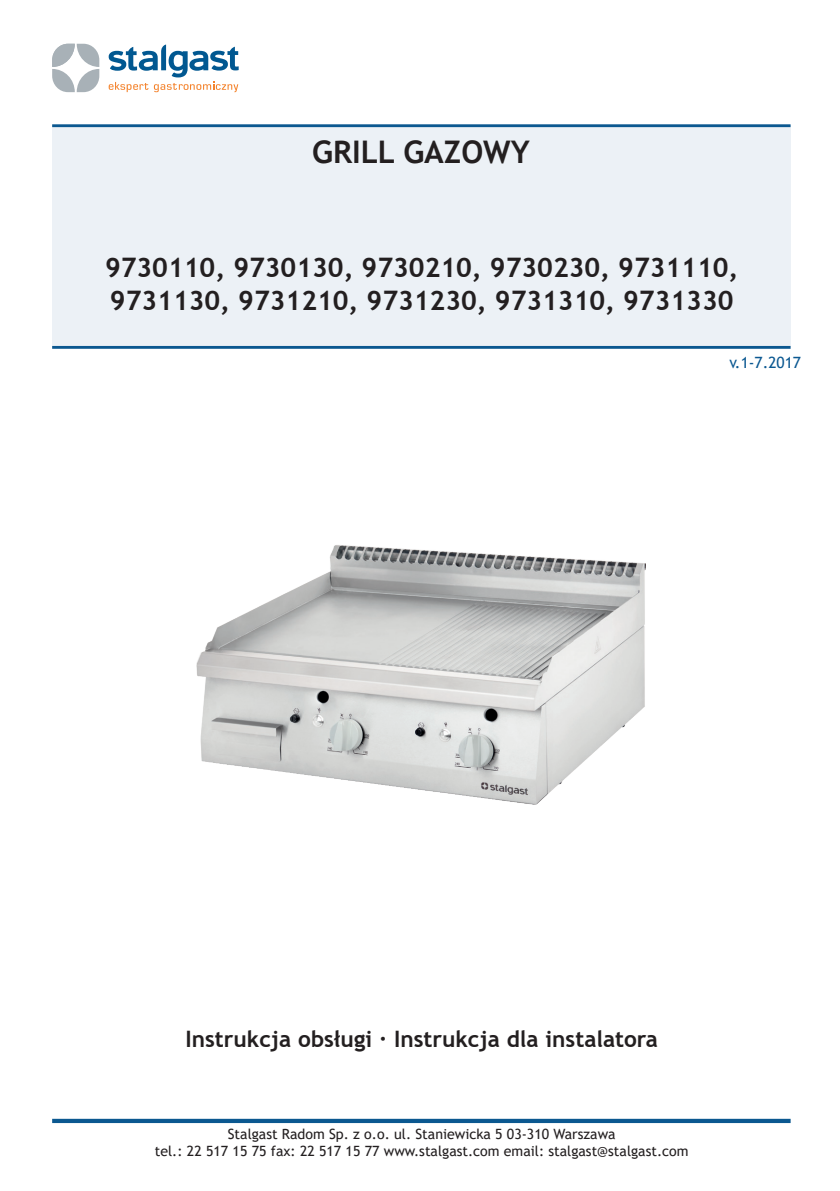
<style>
.page{position:relative;width:840px;height:1191px;background:#fff}
.page>*{position:absolute;margin:0;border:0;box-sizing:border-box;transform-origin:0 0}
.t1{font:700 31.2px "Trebuchet MS";color:#231f20}
.t2{font:700 26.8px/32.2px "Trebuchet MS";color:#231f20}
.t3{font:700 22.6px "Trebuchet MS";color:#231f20}
.t4{font:15.6px "Trebuchet MS";color:#0b5891}
.t5{font:14.2px/17px "Trebuchet MS";color:#231f20;text-align:center}
</style>
<div class="page">
<div style="left:52px;top:125px;width:738px;height:224px;background:#ecf1f6"></div>
<svg style="left:109px;top:45px;width:129px;height:47px"></svg>
<svg style="left:52px;top:44px;width:47px;height:48px"></svg>
<div style="left:52px;top:1118px;width:738px;height:5px;background:#0b5890"></div>
<hr style="left:52px;top:124px;width:738px;height:3px;background:#0b5890">
<hr style="left:52px;top:346px;width:738px;height:3px;background:#0b5890">
<img style="left:197px;top:545px;width:448px;height:259px">
<p class="t1" style="left:312px;top:132px;width:219px">GRILL GAZOWY</p>
<p class="t2" style="left:105px;top:252px;width:634px">9730110, 9730130, 9730210, 9730230, 9731110,<br>9731130, 9731210, 9731230, 9731310, 9731330</p>
<p class="t4" style="left:729px;top:352px;width:73px">v.1-7.2017</p>
<p class="t3" style="left:185px;top:1025px;width:473px">Instrukcja obsługi · Instrukcja dla instalatora</p>
<p class="t5" style="left:155px;top:1125px;width:535px">Stalgast Radom Sp. z o.o. ul. Staniewicka 5 03-310 Warszawa<br>tel.: 22 517 15 75 fax: 22 517 15 77 www.stalgast.com email: stalgast@stalgast.com</p>
</div>
